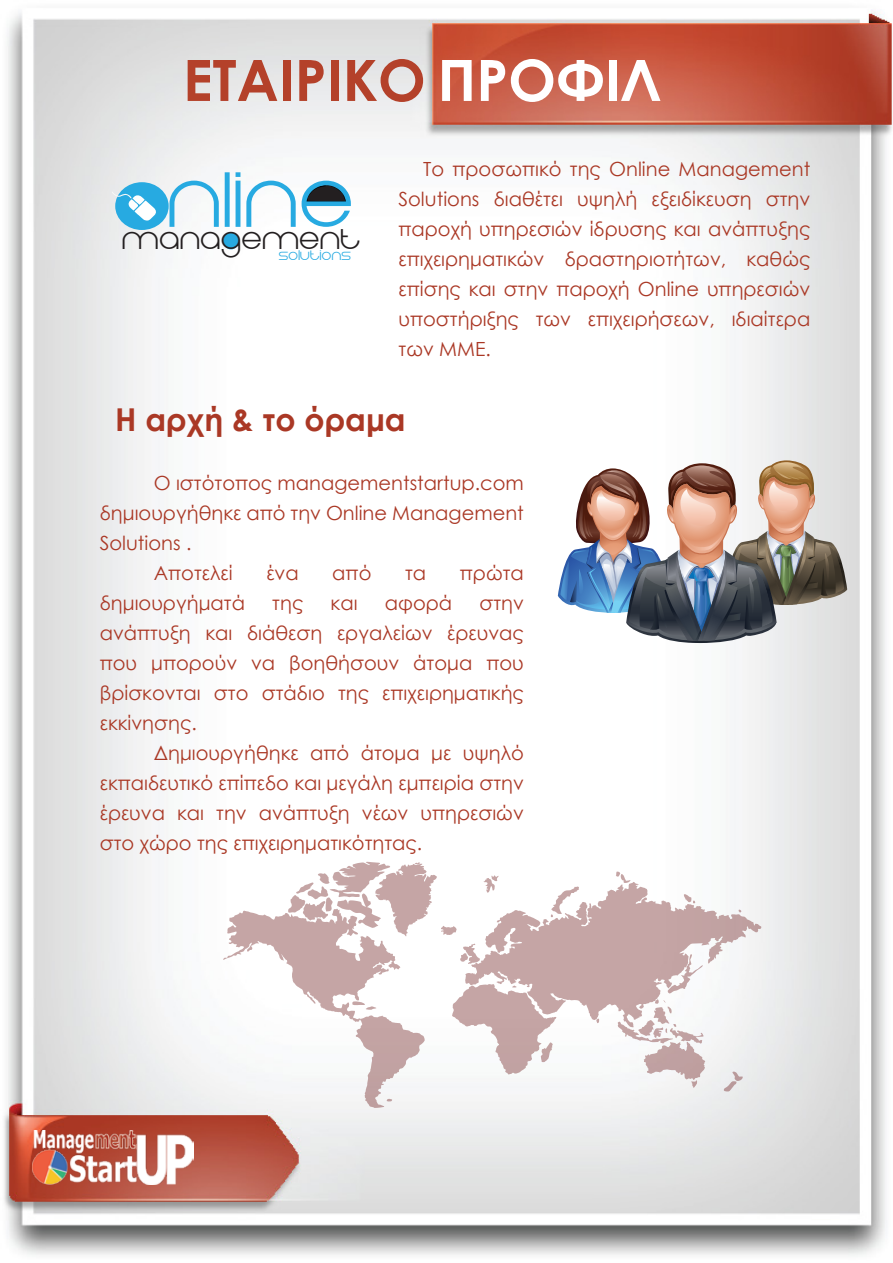
<style>
.page{position:relative;width:893px;height:1263px;background:#fff}
.page>*{position:absolute;margin:0;border:0;box-sizing:border-box;transform-origin:0 0}
.t1{font:92.4px "Eight One";color:#27aae1;scale:1.07 1}
.t2{font:700 57px "Century Gothic";color:#b4412a}
.t3{font:34.5px "Eight One";color:#231f20;scale:1.07 1}
.t4{font:700 31.5px "Century Gothic";color:#aa3825}
.t5{font:19.5px/30px "Century Gothic";color:#aa3825;text-align:justify}
.t6{font:16.5px "Eight One";color:#27aae1;scale:1.07 1}
.s1{color:#fff}
</style>
<div class="page">
<img style="left:4px;top:10px;width:889px;height:1246px">
<img style="left:558px;top:460px;width:289px;height:184px">
<svg style="left:223px;top:862px;width:538px;height:246px"></svg>
<div style="left:223px;top:232px;width:16px;height:17px;background:#27aae1;border-radius:50%"></div>
<svg style="left:305px;top:183px;width:43px;height:20px"></svg>
<div style="left:115px;top:182px;width:54px;height:48px;background:#27aae1;border-radius:50%"></div>
<svg style="left:112px;top:191px;width:44px;height:30px"></svg>
<img style="left:33px;top:1130px;width:161px;height:54px">
<h2 class="t2" style="left:183px;top:37px;width:479px">ΕTAIΡIKO <span class="s1">ΠΡΟΦΙΛ</span></h2>
<h1 class="t1" style="left:170px;top:159px;width:177px">NLINE</h1>
<p class="t6" style="left:279px;top:248px;width:69px">solutions</p>
<h3 class="t3" style="left:123px;top:224px;width:225px">management</h3>
<p class="t5" style="left:398px;top:153px;width:413px;text-indent:25px">Το προσωπικό της Online Management Solutions διαθέτει υψηλή εξειδίκευση στην παροχή υπηρεσιών ίδρυσης και ανάπτυξης επιχειρηματικών δραστηριοτήτων, καθώς επίσης και στην παροχή Online υπηρεσιών υποστήριξης των επιχειρήσεων, ιδιαίτερα των ΜΜΕ.</p>
<h3 class="t4" style="left:115px;top:395px;width:292px">Η αρχή &amp; το όραμα</h3>
<p class="t5" style="left:154px;top:468px;width:372px">Ο ιστότοπος managementstartup.com</p>
<p class="t5" style="left:100px;top:498px;width:426px">δημιουργήθηκε από την Online Management</p>
<p class="t5" style="left:100px;top:528px;width:93px">Solutions .</p>
<p class="t5" style="left:154px;top:557px;width:80px">Αποτελεί</p>
<p class="t5" style="left:266px;top:557px;width:34px">ένα</p>
<p class="t5" style="left:332px;top:557px;width:41px">από</p>
<p class="t5" style="left:405px;top:557px;width:23px">τα</p>
<p class="t5" style="left:460px;top:557px;width:65px">πρώτα</p>
<p class="t5" style="left:100px;top:587px;width:147px">δημιουργήματά</p>
<p class="t5" style="left:272px;top:587px;width:33px">της</p>
<p class="t5" style="left:331px;top:587px;width:29px">και</p>
<p class="t5" style="left:385px;top:587px;width:69px">αφορά</p>
<p class="t5" style="left:100px;top:587px;width:426px;text-indent:380px">στην ανάπτυξη και διάθεση εργαλείων έρευνας που μπορούν να βοηθήσουν άτομα που βρίσκονται στο στάδιο της επιχειρηματικής εκκίνησης.</p>
<p class="t5" style="left:100px;top:737px;width:426px;text-indent:54px">Δημιουργήθηκε από άτομα με υψηλό εκπαιδευτικό επίπεδο και μεγάλη εμπειρία στην έρευνα και την ανάπτυξη νέων υπηρεσιών στο χώρο της επιχειρηματικότητας.</p>
</div>
